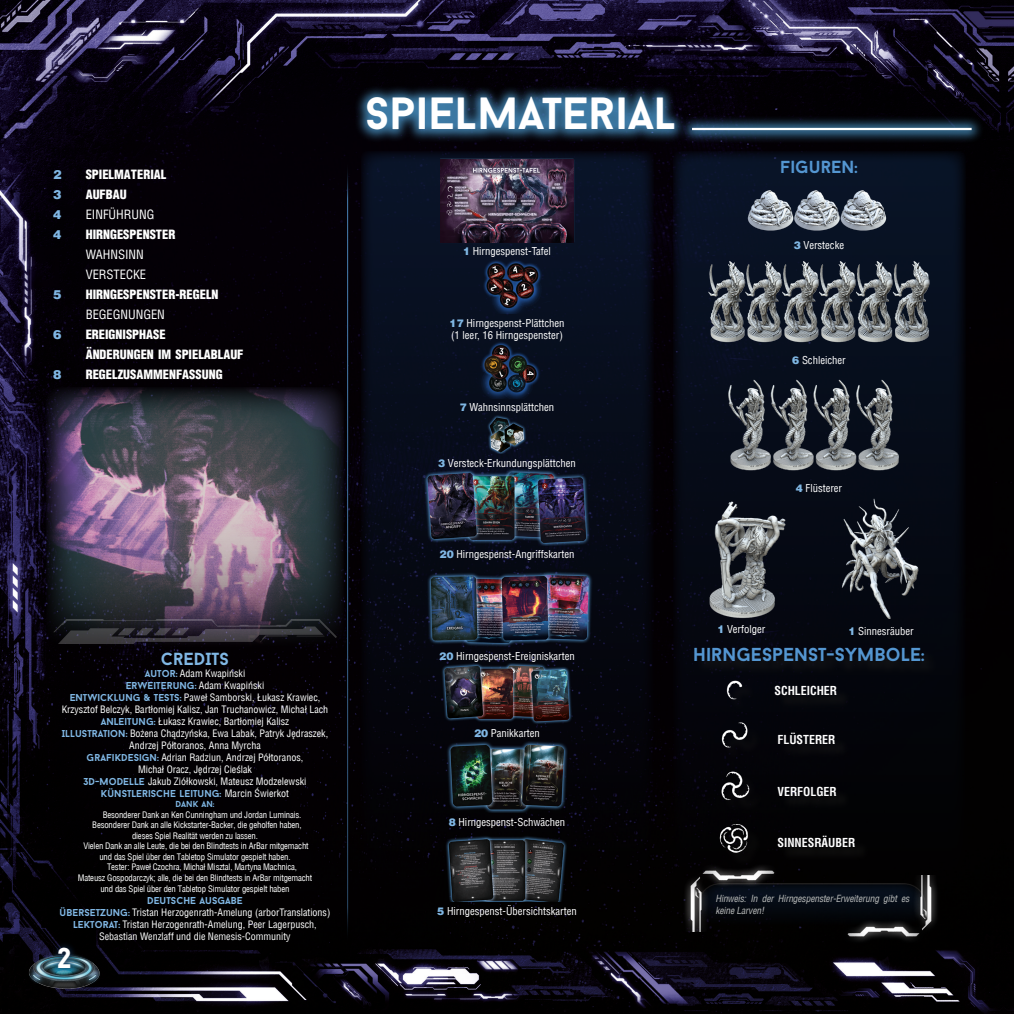
<style>
.page{position:relative;width:1014px;height:1014px;background:#fff}
.page>*{position:absolute;margin:0;border:0;box-sizing:border-box;transform-origin:0 0}
.t1{font:700 45px "Baron Neue";color:#fff}
.t2{font:700 28.75px "Baron Neue";color:#fff}
.t3{font:700 18.75px "Baron Neue";color:#5496d1}
.t4{font:700 17.5px "Baron Neue";color:#5496d1}
.t5{font:700 17.5px "Baron Neue";color:#80b7e4}
.t6{font:900 12.5px/20px "Switzerland Cond";color:#fff}
.t7{font:12.5px/20px "Switzerland Condensed";color:#fff}
.t8{font:12.5px "Switzerland Condensed";color:#fff}
.t9{font:900 12.5px "Switzerland";color:#80b7e4}
.t10{font:700 11.88px "Switzerland Condensed";color:#fff}
.t11{font:10.62px/12.8px "Switzerland Condensed";color:#fff}
.t12{font:10px/12px "Switzerland Condensed";color:#fff;text-align:center}
.t13{font:10px/12px "Switzerland Condensed";color:#fff;text-align:center}
.t14{font:700 10px "Baron Neue";color:#80b7e4}
.t15{font:italic 9.62px/11.5px "Switzerland Condensed";letter-spacing:-.02em;color:#b6b8b7}
.t16{font:8.75px "Switzerland Condensed";letter-spacing:-.02em;color:#fff}
.t17{font:700 8.75px "Baron Neue";color:#80b7e4}
.s1{font-family:"Baron Neue";font-weight:700;color:#80b7e4}
.s2{font-family:"Switzerland Condensed";font-weight:400;color:#fff}
.s3{font-family:"Switzerland";font-weight:900;color:#80b7e4}
</style>
<div class="page">
<img style="left:0;top:0;width:1013px;height:1013px">
<div style="left:361px;top:151px;width:293px;height:803px;background:linear-gradient(to bottom,#0a1328,#020000);border-radius:7px"></div>
<div style="left:672px;top:151px;width:294px;height:803px;background:linear-gradient(to bottom,#081124,#010000);border-radius:7px"></div>
<div style="left:698px;top:883px;width:227px;height:46px;background:linear-gradient(to bottom,#07101e,#020202);border-radius:21px"></div>
<div style="left:697px;top:882px;width:229px;height:48px;border:1px solid #fff;border-radius:21px"></div>
<img style="left:682px;top:862px;width:100px;height:69px">
<img style="left:839px;top:875px;width:100px;height:69px">
<img style="left:45px;top:387px;width:299px;height:261px">
<div style="left:439px;top:158px;width:135px;height:85px;background:#80b7e4;opacity:.75"></div>
<img style="left:440px;top:159px;width:133px;height:83px">
<img style="left:449px;top:259px;width:116px;height:55px">
<img style="left:449px;top:341px;width:116px;height:57px">
<img style="left:448px;top:413px;width:118px;height:41px">
<img style="left:423px;top:468px;width:168px;height:77px">
<img style="left:424px;top:569px;width:168px;height:78px">
<img style="left:440px;top:662px;width:133px;height:61px">
<img style="left:832px;top:496px;width:95px;height:122px">
<div style="left:354px;top:84px;width:630px;height:59px;background:#51a4db;opacity:.75"></div>
<hr style="left:692px;top:128px;width:279px;height:2px;background:#fff">
<hr style="left:347px;top:159px;width:1px;height:787px;background:#5496d1">
<img style="left:436px;top:739px;width:142px;height:73px">
<img style="left:703px;top:372px;width:220px;height:106px">
<img style="left:700px;top:258px;width:237px;height:87px">
<img style="left:440px;top:833px;width:139px;height:68px">
<img style="left:682px;top:188px;width:269px;height:45px">
<div style="left:696px;top:649px;width:243px;height:218px;background:#030408"></div>
<img style="left:717px;top:672px;width:33px;height:34px">
<img style="left:721px;top:722px;width:27px;height:28px">
<img style="left:721px;top:771px;width:29px;height:29px">
<img style="left:719px;top:824px;width:29px;height:29px">
<img style="left:694px;top:496px;width:94px;height:126px">
<img style="left:53px;top:619px;width:284px;height:24px">
<img style="left:28px;top:943px;width:72px;height:54px">
<div style="left:51px;top:940px;width:27px;height:35px;background:#0f2748;opacity:.75"></div>
<h3 class="t9" style="left:53px;top:167px;width:10px">2</h3>
<h3 class="t6" style="left:86px;top:164px;width:82px">SPIELMATERIAL</h3>
<h3 class="t9" style="left:53px;top:187px;width:10px">3</h3>
<h3 class="t6" style="left:86px;top:184px;width:43px">AUFBAU</h3>
<h3 class="t9" style="left:53px;top:207px;width:10px">4</h3>
<h3 class="t8" style="left:86px;top:207px;width:70px">EINFÜHRUNG</h3>
<h3 class="t9" style="left:53px;top:227px;width:10px">4</h3>
<h3 class="t6" style="left:86px;top:224px;width:91px">HIRNGESPENSTER</h3>
<h3 class="t7" style="left:86px;top:244px;width:62px">WAHNSINN<br>VERSTECKE</h3>
<h3 class="t9" style="left:53px;top:287px;width:10px">5</h3>
<h3 class="t6" style="left:86px;top:284px;width:134px">HIRNGESPENSTER-REGELN</h3>
<h3 class="t7" style="left:86px;top:304px;width:81px">BEGEGNUNGEN</h3>
<h3 class="t9" style="left:53px;top:327px;width:10px">6</h3>
<h3 class="t6" style="left:86px;top:324px;width:159px">EREIGNISPHASE<br>ÄNDERUNGEN IM SPIELABLAUF</h3>
<h3 class="t9" style="left:53px;top:367px;width:10px">8</h3>
<h3 class="t6" style="left:86px;top:364px;width:138px">REGELZUSAMMENFASSUNG</h3>
<h3 class="t5" style="left:161px;top:647px;width:69px">CREDITS</h3>
<p class="t12" style="left:62px;top:667px;width:268px"><span class="s1">AUTOR:</span> Adam Kwapiński<br><span class="s1">ERWEITERUNG:</span> Adam Kwapiński<br><span class="s1">ENTWICKLUNG &amp; TESTS:</span> Paweł Samborski, Łukasz Krawiec, Krzysztof Belczyk, Bartłomiej Kalisz, Jan Truchanowicz, Michał Lach <span class="s1">ANLEITUNG:</span> Łukasz Krawiec, Bartłomiej Kalisz<br><span class="s1">ILLUSTRATION:</span> Bożena Chądzyńska, Ewa Labak, Patryk Jędraszek, Andrzej Półtoranos, Anna Myrcha<br><span class="s1">GRAFIKDESIGN:</span> Adrian Radziun, Andrzej Półtoranos,<br>Michał Oracz, Jędrzej Cieślak<br><span class="s1">3D-MODELLE</span> Jakub Ziółkowski, Mateusz Modzelewski</p>
<p class="t14" style="left:101px;top:787px;width:189px">KÜNSTLERISCHE LEITUNG: <span class="s2">Marcin Świerkot</span></p>
<p class="t17" style="left:175px;top:798px;width:41px">DANK AN:</p>
<p class="t16" style="left:103px;top:809px;width:200px">Besonderer Dank an Ken Cunningham und Jordan Luminais.</p>
<p class="t16" style="left:92px;top:820px;width:211px">Besonderer Dank an alle Kickstarter-Backer, die geholfen haben,</p>
<p class="t16" style="left:132px;top:830px;width:127px">dieses Spiel Realität werden zu lassen.</p>
<p class="t16" style="left:83px;top:841px;width:227px">Vielen Dank an alle Leute, die bei den Blindtests in ArBar mitgemacht</p>
<p class="t16" style="left:99px;top:851px;width:193px">und das Spiel über den Tabletop Simulator gespielt haben.</p>
<p class="t16" style="left:107px;top:862px;width:191px">Tester: Paweł Czochra, Michał Misztal, Martyna Machnica,</p>
<p class="t16" style="left:78px;top:872px;width:236px">Mateusz Gospodarczyk; alle, die bei den Blindtests in ArBar mitgemacht</p>
<p class="t16" style="left:100px;top:883px;width:191px">und das Spiel über den Tabletop Simulator gespielt haben</p>
<p class="t14" style="left:147px;top:893px;width:97px">DEUTSCHE AUSGABE</p>
<p class="t13" style="left:60px;top:905px;width:272px"><span class="s1">ÜBERSETZUNG:</span> Tristan Herzogenrath-Amelung (arborTranslations)<br><span class="s1">LEKTORAT:</span> Tristan Herzogenrath-Amelung, Peer Lagerpusch,<br>Sebastian Wenzlaff und die Nemesis-Community</p>
<h2 class="t2" style="left:58px;top:939px;width:16px">2</h2>
<h1 class="t1" style="left:365px;top:85px;width:313px">SPIELMATERIAL</h1>
<h3 class="t4" style="left:780px;top:155px;width:79px">FIGUREN:</h3>
<p class="t11" style="left:463px;top:244px;width:89px"><span class="s3">1</span> Hirngespenst-Tafel</p>
<p class="t11" style="left:449px;top:316px;width:116px"><span class="s3">17</span> Hirngespenst-Plättchen (1 leer, 16 Hirngespenster)</p>
<p class="t11" style="left:459px;top:400px;width:96px"><span class="s3">7</span> Wahnsinnsplättchen</p>
<p class="t11" style="left:438px;top:456px;width:139px"><span class="s3">3</span> Versteck-Erkundungsplättchen</p>
<p class="t11" style="left:439px;top:547px;width:136px"><span class="s3">20</span> Hirngespenst-Angriffskarten</p>
<p class="t11" style="left:439px;top:649px;width:137px"><span class="s3">20</span> Hirngespenst-Ereigniskarten</p>
<p class="t11" style="left:474px;top:726px;width:67px"><span class="s3">20</span> Panikkarten</p>
<p class="t11" style="left:448px;top:815px;width:118px"><span class="s3">8</span> Hirngespenst-Schwächen</p>
<p class="t11" style="left:437px;top:904px;width:141px"><span class="s3">5</span> Hirngespenst-Übersichtskarten</p>
<p class="t11" style="left:793px;top:239px;width:52px"><span class="s3">3</span> Verstecke</p>
<p class="t11" style="left:792px;top:353px;width:55px"><span class="s3">6</span> Schleicher</p>
<p class="t11" style="left:795px;top:481px;width:48px"><span class="s3">4</span> Flüsterer</p>
<p class="t11" style="left:717px;top:622px;width:50px"><span class="s3">1</span> Verfolger</p>
<p class="t11" style="left:848px;top:624px;width:67px"><span class="s3">1</span> Sinnesräuber</p>
<h3 class="t3" style="left:693px;top:642px;width:233px">HIRNGESPENST-SYMBOLE:</h3>
<h3 class="t10" style="left:774px;top:684px;width:64px">SCHLEICHER</h3>
<h3 class="t10" style="left:777px;top:732px;width:59px">FLÜSTERER</h3>
<h3 class="t10" style="left:777px;top:784px;width:61px">VERFOLGER</h3>
<h3 class="t10" style="left:777px;top:835px;width:79px">SINNESRÄUBER</h3>
<p class="t15" style="left:715px;top:893px;width:195px">Hinweis: In der Hirngespenster-Erweiterung gibt es keine Larven!</p>
</div>
